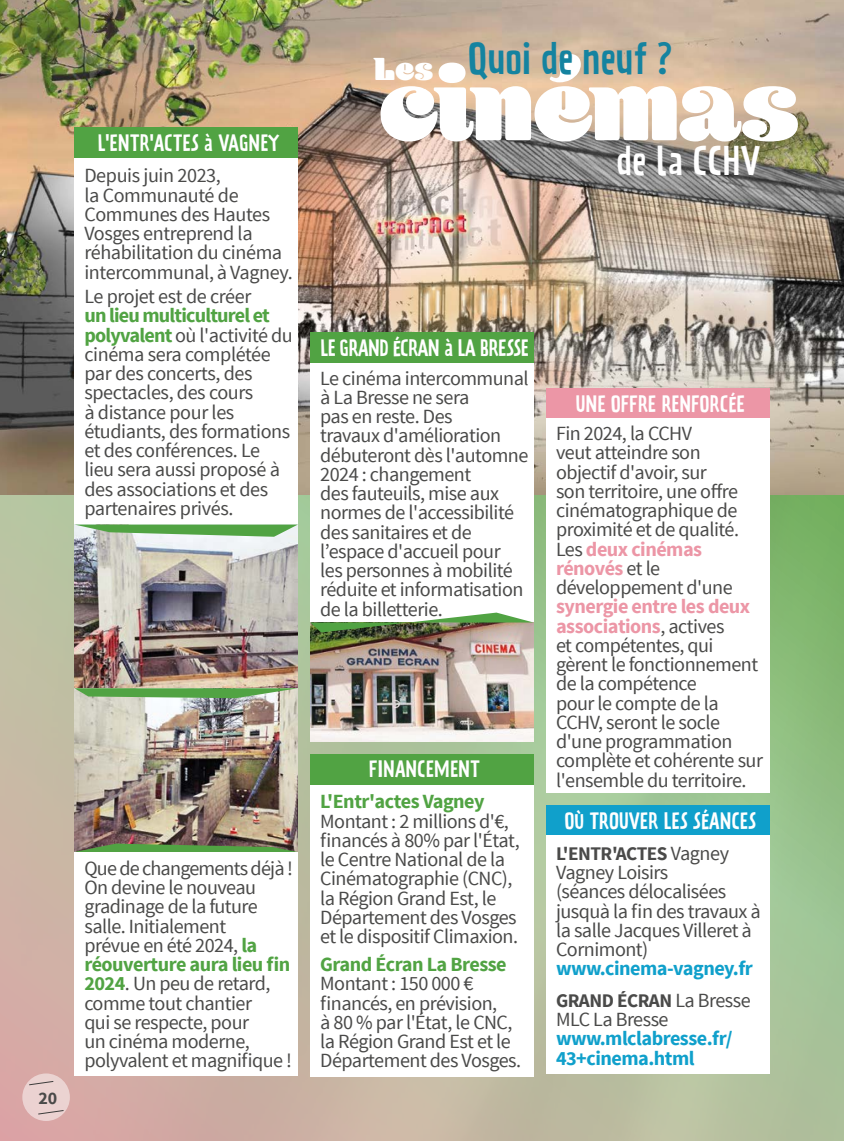
<style>
.page{position:relative;width:844px;height:1141px;background:#fff}
.page>*{position:absolute;margin:0;border:0;box-sizing:border-box;transform-origin:0 0}
.Titre_thème{font:900 103.95px "Blenny";letter-spacing:-.025em;color:#fff}
.Titre_FOCUS{font:40.07px "Prater Sans Pro";letter-spacing:-.01em;color:#1483a0}
.Titre_FOCUS-2{font:36.75px "Prater Sans Pro";color:#fff}
.Titre_thème-2{font:900 33.25px "Blenny";color:#fff}
.Titre_FOCUS-3{font:21px "Prater Sans Pro";color:#fff}
.Titre_FOCUS-4{font:21px "Prater Sans Pro";letter-spacing:-.025em;color:#fff}
.Titre_FOCUS-5{font:20.12px/19.2px "Source Sans Pro";letter-spacing:-.025em;color:#4a4a49}
.Titre_FOCUS-6{font:700 20.12px/19.2px "Source Sans Pro";letter-spacing:-.025em;color:#10a0cb}
.Titre_FOCUS-7{font:700 20.12px "Source Sans Pro";letter-spacing:-.025em;color:#51a343}
.Titre_FOCUS-8{font:700 19.25px "Source Sans Pro";letter-spacing:-.025em;color:#4a4a49}
.t1{font:700 17.85px "Source Sans Pro";color:#4a4a49}
.s1{font-weight:700;color:#51a343}
.s2{font-weight:700;color:#ec96a6}
.s3{font-weight:400;font-size:20.12px}
</style>
<div class="page">
<img style="left:0;top:494px;width:843px;height:647px">
<img style="left:0;top:0;width:843px;height:494px">
<div style="left:803px;top:1004px;width:40px;height:137px;background:#a9c099"></div>
<div style="left:74px;top:157px;width:224px;height:368px;background:#fff"></div>
<div style="left:74px;top:852px;width:224px;height:223px;background:#fff"></div>
<div style="left:310px;top:363px;width:223px;height:259px;background:#fff"></div>
<div style="left:310px;top:784px;width:223px;height:293px;background:#fff"></div>
<div style="left:310px;top:754px;width:223px;height:30px;background:#51a343"></div>
<div style="left:74px;top:127px;width:224px;height:30px;background:#51a343"></div>
<div style="left:310px;top:333px;width:223px;height:30px;background:#51a343"></div>
<div style="left:546px;top:805px;width:223px;height:30px;background:#10a0cb"></div>
<div style="left:546px;top:835px;width:223px;height:239px;background:#fff"></div>
<img style="left:310px;top:632px;width:223px;height:110px">
<img style="left:74px;top:537px;width:224px;height:307px">
<div style="left:546px;top:388px;width:223px;height:31px;background:#ec96a6"></div>
<div style="left:546px;top:419px;width:223px;height:374px;background:#fff"></div>
<svg style="left:74px;top:525px;width:224px;height:12px;background:#80b978"></svg>
<svg style="left:74px;top:688px;width:224px;height:10px;background:#71af65"></svg>
<img style="left:310px;top:613px;width:223px;height:19px">
<svg style="left:74px;top:844px;width:224px;height:8px;background:#598d48"></svg>
<div style="left:22px;top:1073px;width:48px;height:48px;background:#ebd2d1;border-radius:50%"></div>
<svg style="left:29px;top:1081px;width:25px;height:4px"></svg>
<svg style="left:38px;top:1110px;width:26px;height:4px"></svg>
<p class="Titre_FOCUS-3" style="left:97px;top:129px;width:184px">L'ENTR'ACTES à VAGNEY</p>
<p class="Titre_FOCUS-5" style="left:84px;top:166px;width:138px">Depuis juin 2023,</p>
<p class="Titre_FOCUS-5" style="left:84px;top:186px;width:210px">la Communauté de<br>Communes des Hautes<br>Vosges entreprend la réhabilitation du cinéma intercommunal, à Vagney.</p>
<p class="Titre_FOCUS-5" style="left:84px;top:287px;width:210px">Le projet est de créer<br><span class="s1">un lieu multiculturel et polyvalent</span> où l'activité du cinéma sera complétée par des concerts, des spectacles, des cours<br>à distance pour les étudiants, des formations et des conférences. Le lieu sera aussi proposé à des associations et des partenaires privés.</p>
<p class="t1" style="left:38px;top:1086px;width:20px">20</p>
<p class="Titre_FOCUS-5" style="left:84px;top:859px;width:210px">Que de changements déjà !</p>
<p class="Titre_FOCUS-5" style="left:84px;top:878px;width:209px">On devine le nouveau gradinage de la future salle. Initialement<br>prévue en été 2024, <span class="s1">la réouverture aura lieu fin<br>2024</span>. Un peu de retard, comme tout chantier<br>qui se respecte, pour<br>un cinéma moderne, polyvalent et magnifique !</p>
<p class="Titre_FOCUS" style="left:468px;top:33px;width:206px">Quoi de neuf ?</p>
<p class="Titre_thème" style="left:378px;top:44px;width:422px">cinémas</p>
<p class="Titre_thème-2" style="left:373px;top:49px;width:61px">Les</p>
<p class="Titre_FOCUS-2" style="left:616px;top:137px;width:145px">de la CCHV</p>
<p class="Titre_FOCUS-4" style="left:320px;top:334px;width:210px">LE GRAND ÉCRAN à LA BRESSE</p>
<p class="Titre_FOCUS-5" style="left:320px;top:369px;width:210px">Le cinéma intercommunal à La Bresse ne sera<br>pas en reste. Des<br>travaux d'amélioration débuteront dès l'automne<br>2024 : changement<br>des fauteuils, mise aux normes de l'accessibilité des sanitaires et de l’espace d'accueil pour<br>les personnes à mobilité réduite et informatisation de la billetterie.</p>
<p class="Titre_FOCUS-3" style="left:369px;top:756px;width:113px">FINANCEMENT</p>
<p class="Titre_FOCUS-7" style="left:320px;top:789px;width:166px">L'Entr'actes Vagney</p>
<p class="Titre_FOCUS-5" style="left:320px;top:812px;width:201px">Montant : 2 millions d'€, financés à 80% par l'État, le Centre National de la<br>Cinématographie (CNC), la Région Grand Est, le<br>Département des Vosges et le dispositif Climaxion.</p>
<p class="Titre_FOCUS-7" style="left:320px;top:952px;width:188px">Grand Écran La Bresse</p>
<p class="Titre_FOCUS-5" style="left:320px;top:974px;width:155px">Montant : 150 000 €</p>
<p class="Titre_FOCUS-5" style="left:320px;top:994px;width:178px">financés, en prévision,</p>
<p class="Titre_FOCUS-5" style="left:320px;top:1013px;width:202px">à 80 % par l'État, le CNC, la Région Grand Est et le<br>Département des Vosges.</p>
<p class="Titre_FOCUS-3" style="left:575px;top:390px;width:170px">UNE OFFRE RENFORCÉE</p>
<p class="Titre_FOCUS-5" style="left:556px;top:424px;width:184px">Fin 2024, la CCHV<br>veut atteindre son objectif d'avoir, sur son territoire, une offre cinématographique de proximité et de qualité.</p>
<p class="Titre_FOCUS-5" style="left:556px;top:540px;width:208px">Les <span class="s2">deux cinémas rénovés</span> et le développement d'une <span class="s2">synergie entre les deux associations</span>, actives<br>et compétentes, qui gèrent le fonctionnement de la compétence<br>pour le compte de la<br>CCHV, seront le socle d'une programmation complète et cohérente sur l'ensemble du territoire.</p>
<p class="Titre_FOCUS-3" style="left:564px;top:807px;width:193px">OÙ TROUVER LES SÉANCES</p>
<p class="Titre_FOCUS-8" style="left:556px;top:841px;width:174px">L'ENTR'ACTES <span class="s3">Vagney</span></p>
<p class="Titre_FOCUS-5" style="left:556px;top:863px;width:114px">Vagney Loisirs</p>
<p class="Titre_FOCUS-5" style="left:556px;top:882px;width:206px">(séances délocalisées jusquà la fin des travaux à la salle Jacques Villeret à<br>Cornimont)</p>
<p class="Titre_FOCUS-6" style="left:556px;top:960px;width:198px">www.cinema-vagney.fr</p>
<p class="Titre_FOCUS-8" style="left:556px;top:988px;width:196px">GRAND ÉCRAN <span class="s3">La Bresse</span></p>
<p class="Titre_FOCUS-5" style="left:556px;top:1010px;width:114px">MLC La Bresse</p>
<p class="Titre_FOCUS-6" style="left:556px;top:1030px;width:178px">www.mlclabresse.fr/<br>43+cinema.html</p>
</div>
